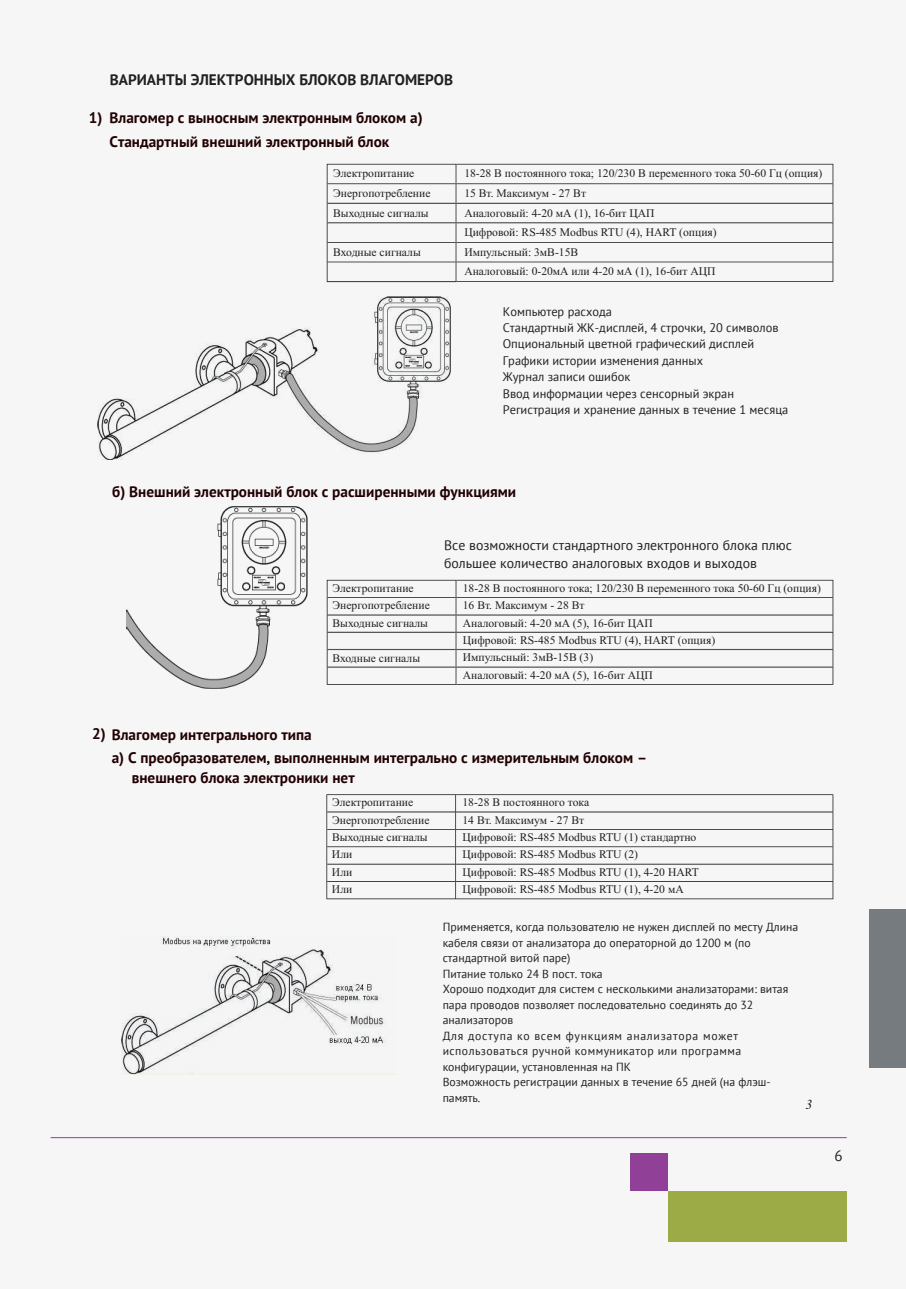
<style>
.page{position:relative;width:906px;height:1289px;background:#fff}
.page>*{position:absolute;margin:0;border:0;box-sizing:border-box;transform-origin:0 0}
.t1{font:700 15.15px/23.7px "PT Sans";color:#210001}
.t2{font:700 15.15px "PT Sans";color:#231f20}
.t3{font:15px "PT Sans";color:#231f20}
.t4{font:13.8px/18.1px "PT Sans";color:#231f20}
.t5{font:italic 13.8px "Times New Roman";color:#231f20}
.t6{font:12.45px/16.5px "PT Sans";color:#231f20}
.t7{font:11.7px/15.5px "PT Sans";color:#231f20}
.t8{font:11.55px/17.4px "Times New Roman";color:#231f20}
</style>
<div class="page">
<div style="left:0;top:0;width:906px;height:1288px;background:#f6f6f7"></div>
<div style="left:668px;top:1190px;width:178px;height:51px;background:#9dab46"></div>
<div style="left:630px;top:1153px;width:38px;height:37px;background:#904097"></div>
<hr style="left:51px;top:1137px;width:795px;height:1px;background:#904097">
<img style="left:98px;top:297px;width:353px;height:162px">
<svg style="left:327px;top:164px;width:506px;height:118px"></svg>
<div style="left:333px;top:170px;width:81px;height:10px;background:#f6f6f7"></div>
<div style="left:333px;top:189px;width:97px;height:10px;background:#f6f6f7"></div>
<div style="left:333px;top:209px;width:95px;height:9px;background:#f6f6f7"></div>
<div style="left:333px;top:248px;width:87px;height:9px;background:#f6f6f7"></div>
<div style="left:464px;top:248px;width:113px;height:10px;background:#f6f6f7"></div>
<div style="left:464px;top:267px;width:251px;height:11px;background:#f6f6f7"></div>
<div style="left:464px;top:208px;width:190px;height:11px;background:#f6f6f7"></div>
<div style="left:466px;top:189px;width:120px;height:10px;background:#f6f6f7"></div>
<div style="left:466px;top:169px;width:356px;height:11px;background:#f6f6f7"></div>
<div style="left:464px;top:228px;width:55px;height:10px;background:#f6f6f7"></div>
<div style="left:522px;top:228px;width:161px;height:10px;background:#f6f6f7"></div>
<div style="left:683px;top:228px;width:33px;height:10px;background:#f6f6f7"></div>
<svg style="left:327px;top:580px;width:506px;height:104px"></svg>
<div style="left:333px;top:584px;width:80px;height:10px;background:#f6f6f7"></div>
<div style="left:333px;top:601px;width:96px;height:11px;background:#f6f6f7"></div>
<div style="left:333px;top:619px;width:95px;height:9px;background:#f6f6f7"></div>
<div style="left:333px;top:654px;width:87px;height:9px;background:#f6f6f7"></div>
<div style="left:463px;top:653px;width:130px;height:10px;background:#f6f6f7"></div>
<div style="left:463px;top:670px;width:190px;height:11px;background:#f6f6f7"></div>
<div style="left:463px;top:618px;width:190px;height:11px;background:#f6f6f7"></div>
<div style="left:464px;top:601px;width:120px;height:10px;background:#f6f6f7"></div>
<div style="left:464px;top:584px;width:356px;height:10px;background:#f6f6f7"></div>
<div style="left:463px;top:636px;width:54px;height:10px;background:#f6f6f7"></div>
<div style="left:520px;top:636px;width:161px;height:10px;background:#f6f6f7"></div>
<div style="left:682px;top:636px;width:33px;height:10px;background:#f6f6f7"></div>
<img style="left:127px;top:506px;width:181px;height:182px">
<svg style="left:326px;top:794px;width:507px;height:105px"></svg>
<div style="left:332px;top:850px;width:20px;height:8px;background:#f6f6f7"></div>
<div style="left:332px;top:885px;width:20px;height:8px;background:#f6f6f7"></div>
<img style="left:122px;top:936px;width:275px;height:138px">
<svg style="left:121px;top:1074px;width:277px;height:1px"></svg>
<div style="left:869px;top:909px;width:37px;height:159px;background:#767b7f"></div>
<h1 class="t2" style="left:110px;top:70px;width:345px">ВАРИАНТЫ ЭЛЕКТРОННЫХ БЛОКОВ ВЛАГОМЕРОВ</h1>
<h1 class="t1" style="left:109px;top:106px;width:315px;text-indent:-21px">1) Влагомер с выносным электронным блоком а)<br>Стандартный внешний электронный блок</h1>
<p class="t8" style="left:333px;top:164px;width:99px;line-height:19.6px">Электропитание<br>Энергопотребление<br>Выходные сигналы</p>
<p class="t8" style="left:333px;top:243px;width:89px">Входные сигналы</p>
<p class="t8" style="left:464px;top:242px;width:253px;line-height:19.6px">Импульсный: 3мВ-15В<br>Аналоговый: 0-20мА или 4-20 мА (1), 16-бит АЦП</p>
<p class="t8" style="left:464px;top:165px;width:359px">18-28 В постоянного тока; 120/230 В переменного тока 50-60 Гц (опция)</p>
<p class="t8" style="left:464px;top:184px;width:123px">15 Вт. Максимум - 27 Вт</p>
<p class="t8" style="left:464px;top:204px;width:192px">Аналоговый: 4-20 мА (1), 16-бит ЦАП</p>
<p class="t8" style="left:464px;top:223px;width:254px">Цифровой: RS-485 Modbus RTU (4), HART (опция)</p>
<p class="t6" style="left:503px;top:302px;width:287px">Компьютер расхода<br>Стандартный ЖК-дисплей, 4 строчки, 20 символов Опциональный цветной графический дисплей Графики истории изменения данных<br>Журнал записи ошибок<br>Ввод информации через сенсорный экран Регистрация и хранение данных в течение 1 месяца</p>
<h1 class="t1" style="left:112px;top:479px;width:405px">б) Внешний электронный блок с расширенными функциями</h1>
<p class="t4" style="left:444px;top:535px;width:349px">Все возможности стандартного электронного блока плюс большее количество аналоговых входов и выходов</p>
<p class="t8" style="left:463px;top:579px;width:359px">18-28 В постоянного тока; 120/230 В переменного тока 50-60 Гц (опция)</p>
<p class="t8" style="left:332px;top:579px;width:99px">Электропитание<br>Энергопотребление<br>Выходные сигналы</p>
<p class="t8" style="left:332px;top:649px;width:89px">Входные сигналы</p>
<p class="t8" style="left:463px;top:648px;width:192px">Импульсный: 3мВ-15В (3)<br>Аналоговый: 4-20 мА (5), 16-бит АЦП</p>
<p class="t8" style="left:463px;top:596px;width:123px">16 Вт. Максимум - 28 Вт</p>
<p class="t8" style="left:463px;top:614px;width:192px">Аналоговый: 4-20 мА (5), 16-бит ЦАП</p>
<p class="t8" style="left:463px;top:631px;width:254px">Цифровой: RS-485 Modbus RTU (4), HART (опция)</p>
<h1 class="t1" style="left:112px;top:722px;width:537px;text-indent:-20px">2) Влагомер интегрального типа<br>а) С преобразователем, выполненным интегрально с измерительным блоком –</h1>
<h1 class="t1" style="left:132px;top:765px;width:224px">внешнего блока электроники нет</h1>
<p class="t8" style="left:332px;top:793px;width:99px">Электропитание<br>Энергопотребление<br>Выходные сигналы</p>
<p class="t8" style="left:332px;top:863px;width:22px">Или</p>
<p class="t8" style="left:462px;top:863px;width:238px">Цифровой: RS-485 Modbus RTU (1), 4-20 HART<br>Цифровой: RS-485 Modbus RTU (1), 4-20 мА</p>
<p class="t8" style="left:462px;top:793px;width:128px">18-28 В постоянного тока</p>
<p class="t8" style="left:462px;top:811px;width:123px">14 Вт. Максимум - 27 Вт</p>
<p class="t8" style="left:462px;top:828px;width:235px">Цифровой: RS-485 Modbus RTU (1) стандартно</p>
<p class="t8" style="left:332px;top:845px;width:22px">Или</p>
<p class="t8" style="left:462px;top:845px;width:177px">Цифровой: RS-485 Modbus RTU (2)</p>
<p class="t8" style="left:332px;top:880px;width:22px">Или</p>
<p class="t7" style="left:443px;top:919px;width:357px">Применяется, когда пользователю не нужен дисплей по месту Длина кабеля связи от анализатора до операторной до 1200 м (по стандартной витой паре)<br>Питание только 24 В пост. тока<br>Хорошо подходит для систем с несколькими анализаторами: витая пара проводов позволяет последовательно соединять до 32 анализаторов<br>Для доступа ко всем функциям анализатора может использоваться ручной коммуникатор или программа конфигурации, установленная на ПК<br>Возможность регистрации данных в течение 65 дней (на флэш&shy;память.</p>
<p class="t5" style="left:805px;top:1094px;width:8px">3</p>
<p class="t3" style="left:834px;top:1145px;width:10px">6</p>
<p class="t3" style="left:830px;top:1149px;width:18px">71</p>
</div>
